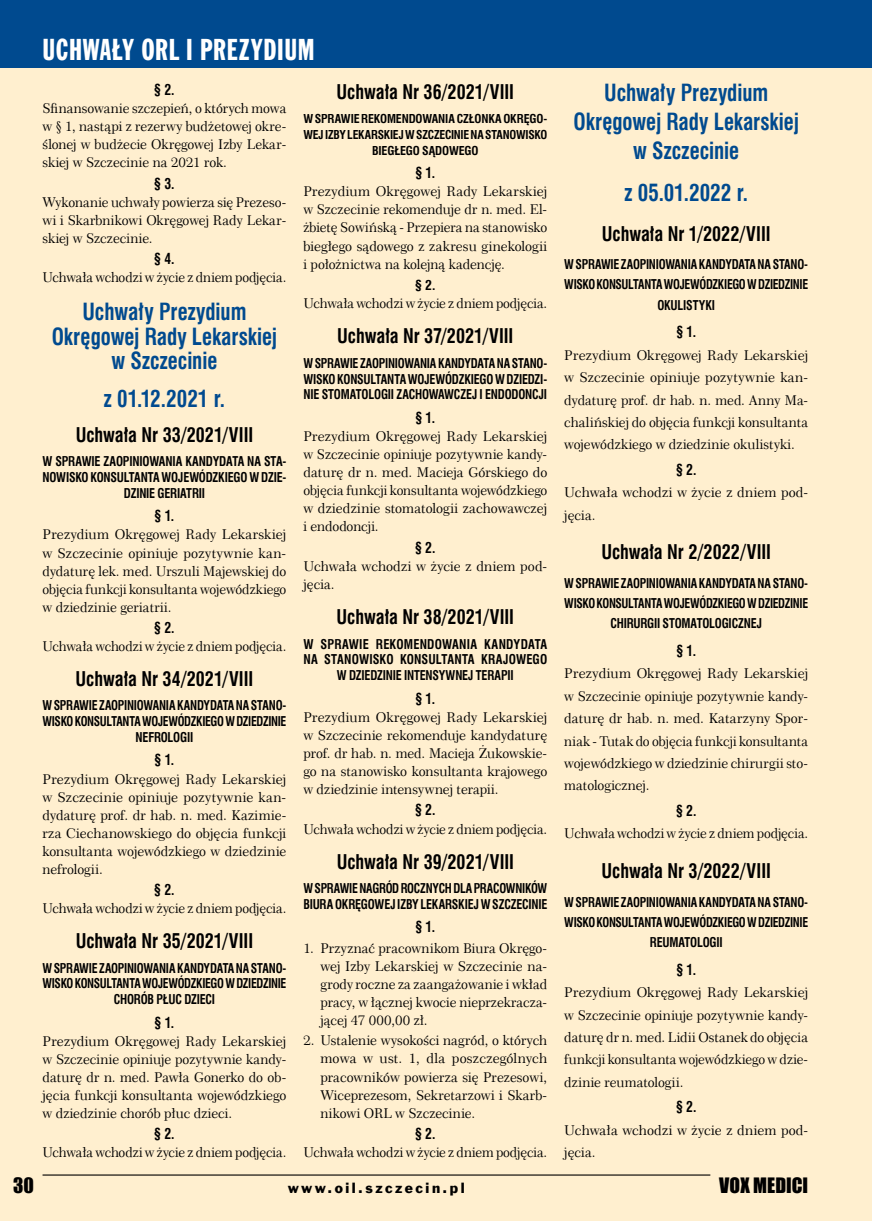
<style>
.page{position:relative;width:872px;height:1221px;background:#fff}
.page>*{position:absolute;margin:0;border:0;box-sizing:border-box;transform-origin:0 0}
.t1{font:30px "Frank Goth X Cn EU";letter-spacing:.02em;color:#fff}
.t2{font:700 23.1px/24.8px "Swis 721 Cn EU";color:#004a8f;text-align:center;scale:.91 1}
.t3{font:700 19.8px "Swis 721 Cn EU";color:#000;scale:.91 1}
.t4{font:19.5px "Impact";color:#000}
.t5{font:700 14.85px "Swis 721 Cn EU";color:#000;scale:.91 1}
.t6{font:13.5px/18.1px "Century 751 No 2 EU";color:#000;text-align:justify}
.t7{font:13.5px "Frank Goth EU";letter-spacing:.185em;color:#000}
.t8{font:700 13.5px "Swis 721 Cn EU";color:#000}
.t9{font:700 13.2px/20.1px "Swis 721 Cn EU";letter-spacing:-.02em;color:#000;text-align:center;scale:.9 1}
.t10{font:700 13.2px/15.9px "Swis 721 Cn EU";letter-spacing:.01em;color:#000;text-align:center;scale:.94 1}
.t11{font:700 13.2px/15.8px "Swis 721 Cn EU";letter-spacing:-.02em;color:#000;text-align:center;scale:.92 1}
.t12{font:700 13.2px/15.9px "Swis 721 Cn EU";letter-spacing:-.02em;color:#000;scale:.89 1}
.t13{font:700 12px/15.9px "Swis 721 Cn EU";letter-spacing:-.015em;color:#000;text-align:center}
</style>
<div class="page">
<div style="left:0;top:0;width:872px;height:1220px;background:#ffefcf"></div>
<div style="left:0;top:0;width:872px;height:68px;background:#004a8f"></div>
<hr style="left:43px;top:1174px;width:667px;height:1px;background:#000">
<h1 class="t1" style="left:43px;top:31px;width:273px">UCHWAŁY ORL I PREZYDIUM</h1>
<p class="t5" style="left:154px;top:81px;width:24px">§ 2.</p>
<p class="t6" style="left:43px;top:100px;width:245px">Sfinansowanie szczepień, o których mowa w § 1, nastąpi z rezerwy budżetowej okre&shy;ślonej w budżecie Okręgowej Izby Lekar&shy;skiej w Szczecinie na 2021 rok.</p>
<p class="t5" style="left:154px;top:174px;width:24px">§ 3.</p>
<p class="t6" style="left:43px;top:193px;width:245px">Wykonanie uchwały powierza się Prezeso&shy;wi i Skarbnikowi Okręgowej Rady Lekar&shy;skiej w Szczecinie.</p>
<p class="t5" style="left:154px;top:250px;width:24px">§ 4.</p>
<p class="t6" style="left:43px;top:268px;width:245px">Uchwała wchodzi w życie z dniem podjęcia.</p>
<h2 class="t2" style="left:52px;top:300px;width:249px">Uchwały Prezydium<br>Okręgowej Rady Lekarskiej w Szczecinie</h2>
<h2 class="t2" style="left:104px;top:387px;width:135px">z 01.12.2021 r.</h2>
<h3 class="t3" style="left:76px;top:423px;width:197px">Uchwała Nr 33/2021/VIII</h3>
<p class="t11" style="left:43px;top:454px;width:266px">W SPRAWIE ZAOPINIOWANIA KANDYDATA NA STA-<br>NOWISKO KONSULTANTA WOJEWÓDZKIEGO W DZIE-<br>DZINIE GERIATRII</p>
<p class="t5" style="left:155px;top:507px;width:23px">§ 1.</p>
<p class="t6" style="left:43px;top:526px;width:245px">Prezydium Okręgowej Rady Lekarskiej w Szczecinie opiniuje pozytywnie kan&shy;dydaturę lek. med. Urszuli Majewskiej do objęcia funkcji konsultanta wojewódzkiego w dziedzinie geriatrii.</p>
<p class="t5" style="left:154px;top:618px;width:24px">§ 2.</p>
<p class="t6" style="left:43px;top:637px;width:245px">Uchwała wchodzi w życie z dniem podjęcia.</p>
<h3 class="t3" style="left:76px;top:667px;width:197px">Uchwała Nr 34/2021/VIII</h3>
<p class="t9" style="left:43px;top:698px;width:272px;line-height:15.8px">W SPRAWIE ZAOPINIOWANIA KANDYDATA NA STANO-<br>WISKO KONSULTANTA WOJEWÓDZKIEGO W DZIEDZINIE<br>NEFROLOGII</p>
<p class="t5" style="left:155px;top:751px;width:23px">§ 1.</p>
<p class="t6" style="left:43px;top:770px;width:245px">Prezydium Okręgowej Rady Lekarskiej w Szczecinie opiniuje pozytywnie kan&shy;dydaturę prof. dr hab. n. med. Kazimie&shy;rza Ciechanowskiego do objęcia funkcji konsultanta wojewódzkiego w dziedzinie nefrologii.</p>
<p class="t5" style="left:154px;top:880px;width:24px">§ 2.</p>
<p class="t6" style="left:43px;top:899px;width:245px">Uchwała wchodzi w życie z dniem podjęcia.</p>
<h3 class="t3" style="left:76px;top:929px;width:196px">Uchwała Nr 35/2021/VIII</h3>
<p class="t9" style="left:43px;top:960px;width:272px;line-height:15.8px">W SPRAWIE ZAOPINIOWANIA KANDYDATA NA STANO-<br>WISKO KONSULTANTA WOJEWÓDZKIEGO W DZIEDZINIE<br>CHORÓB PŁUC DZIECI</p>
<p class="t5" style="left:155px;top:1013px;width:23px">§ 1.</p>
<p class="t6" style="left:43px;top:1032px;width:245px">Prezydium Okręgowej Rady Lekarskiej w Szczecinie opiniuje pozytywnie kandy&shy;daturę dr n. med. Pawła Gonerko do ob&shy;jęcia funkcji konsultanta wojewódzkiego w dziedzinie chorób płuc dzieci.</p>
<p class="t5" style="left:154px;top:1124px;width:24px">§ 2.</p>
<p class="t6" style="left:43px;top:1143px;width:245px">Uchwała wchodzi w życie z dniem podjęcia.</p>
<h3 class="t3" style="left:336px;top:80px;width:196px">Uchwała Nr 36/2021/VIII</h3>
<p class="t13" style="left:303px;top:111px;width:245px">W SPRAWIE REKOMENDOWANIA CZŁONKA OKRĘGO-<br>WEJ IZBY LEKARSKIEJ W SZCZECINIE NA STANOWISKO<br>BIEGŁEGO SĄDOWEGO</p>
<p class="t5" style="left:415px;top:164px;width:23px">§ 1.</p>
<p class="t6" style="left:303px;top:183px;width:245px">Prezydium Okręgowej Rady Lekarskiej w Szczecinie rekomenduje dr n. med. El&shy;żbietę Sowińską - Przepiera na stanowisko biegłego sądowego z zakresu ginekologii i położnictwa na kolejną kadencję.</p>
<p class="t8" style="left:415px;top:277px;width:22px">§ 2.</p>
<p class="t6" style="left:303px;top:294px;width:245px">Uchwała wchodzi w życie z dniem podjęcia.</p>
<h3 class="t3" style="left:337px;top:324px;width:195px">Uchwała Nr 37/2021/VIII</h3>
<p class="t9" style="left:303px;top:355px;width:272px;line-height:15.9px;text-align:justify">W SPRAWIE ZAOPINIOWANIA KANDYDATA NA STANO-WISKO KONSULTANTA WOJEWÓDZKIEGO W DZIEDZI-NIE STOMATOLOGII ZACHOWAWCZEJ I ENDODONCJI</p>
<p class="t5" style="left:415px;top:408px;width:23px">§ 1.</p>
<p class="t6" style="left:303px;top:427px;width:245px">Prezydium Okręgowej Rady Lekarskiej w Szczecinie opiniuje pozytywnie kandy&shy;daturę dr n. med. Macieja Górskiego do objęcia funkcji konsultanta wojewódzkiego w dziedzinie stomatologii zachowawczej i endodoncji.</p>
<p class="t5" style="left:415px;top:538px;width:24px">§ 2.</p>
<p class="t6" style="left:303px;top:557px;width:245px">Uchwała wchodzi w życie z dniem pod&shy;jęcia.</p>
<h3 class="t3" style="left:336px;top:605px;width:197px">Uchwała Nr 38/2021/VIII</h3>
<p class="t10" style="left:303px;top:636px;width:261px">W SPRAWIE REKOMENDOWANIA KANDYDATA<br>NA STANOWISKO KONSULTANTA KRAJOWEGO<br>W DZIEDZINIE INTENSYWNEJ TERAPII</p>
<p class="t5" style="left:415px;top:689px;width:23px">§ 1.</p>
<p class="t6" style="left:303px;top:708px;width:245px">Prezydium Okręgowej Rady Lekarskiej w Szczecinie rekomenduje kandydaturę prof. dr hab. n. med. Macieja Żukowskie&shy;go na stanowisko konsultanta krajowego w dziedzinie intensywnej terapii.</p>
<p class="t5" style="left:415px;top:801px;width:24px">§ 2.</p>
<p class="t6" style="left:303px;top:820px;width:245px">Uchwała wchodzi w życie z dniem podjęcia.</p>
<h3 class="t3" style="left:337px;top:849px;width:196px">Uchwała Nr 39/2021/VIII</h3>
<p class="t12" style="left:303px;top:881px;width:275px">W SPRAWIE NAGRÓD ROCZNYCH DLA PRACOWNIKÓW<br>BIURA OKRĘGOWEJ IZBY LEKARSKIEJ W SZCZECINIE</p>
<p class="t5" style="left:415px;top:918px;width:23px">§ 1.</p>
<p class="t6" style="left:320px;top:939px;width:228px;text-indent:-17px">1. Przyznać pracownikom Biura Okręgo&shy;wej Izby Lekarskiej w Szczecinie na&shy;grody roczne za zaangażowanie i wkład pracy, w łącznej kwocie nieprzekracza&shy;jącej 47 000,00 zł.</p>
<p class="t6" style="left:320px;top:1031px;width:228px;text-indent:-17px">2. Ustalenie wysokości nagród, o których mowa w ust. 1, dla poszczególnych pracowników powierza się Prezesowi, Wiceprezesom, Sekretarzowi i Skarb&shy;nikowi ORL w Szczecinie.</p>
<p class="t5" style="left:415px;top:1124px;width:24px">§ 2.</p>
<p class="t6" style="left:303px;top:1143px;width:245px">Uchwała wchodzi w życie z dniem podjęcia.</p>
<h2 class="t2" style="left:573px;top:79px;width:249px;line-height:29.1px">Uchwały Prezydium<br>Okręgowej Rady Lekarskiej w Szczecinie</h2>
<h2 class="t2" style="left:624px;top:181px;width:137px">z 05.01.2022 r.</h2>
<h3 class="t3" style="left:602px;top:221px;width:187px">Uchwała Nr 1/2022/VIII</h3>
<p class="t9" style="left:564px;top:255px;width:272px">W SPRAWIE ZAOPINIOWANIA KANDYDATA NA STANO-<br>WISKO KONSULTANTA WOJEWÓDZKIEGO W DZIEDZINIE<br>OKULISTYKI</p>
<p class="t5" style="left:676px;top:323px;width:23px">§ 1.</p>
<p class="t6" style="left:564px;top:344px;width:245px;line-height:22.4px">Prezydium Okręgowej Rady Lekarskiej w Szczecinie opiniuje pozytywnie kan&shy;dydaturę prof. dr hab. n. med. Anny Ma&shy;chalińskiej do objęcia funkcji konsultanta wojewódzkiego w dziedzinie okulistyki.</p>
<p class="t5" style="left:676px;top:460px;width:24px">§ 2.</p>
<p class="t6" style="left:564px;top:481px;width:245px;line-height:22.4px">Uchwała wchodzi w życie z dniem pod&shy;jęcia.</p>
<h3 class="t3" style="left:601px;top:540px;width:188px">Uchwała Nr 2/2022/VIII</h3>
<p class="t9" style="left:564px;top:573px;width:272px">W SPRAWIE ZAOPINIOWANIA KANDYDATA NA STANO-<br>WISKO KONSULTANTA WOJEWÓDZKIEGO W DZIEDZINIE<br>CHIRURGII STOMATOLOGICZNEJ</p>
<p class="t5" style="left:676px;top:641px;width:23px">§ 1.</p>
<p class="t6" style="left:564px;top:662px;width:245px;line-height:22.4px">Prezydium Okręgowej Rady Lekarskiej w Szczecinie opiniuje pozytywnie kandy&shy;daturę dr hab. n. med. Katarzyny Spor&shy;niak - Tutak do objęcia funkcji konsultanta wojewódzkiego w dziedzinie chirurgii sto&shy;matologicznej.</p>
<p class="t5" style="left:676px;top:801px;width:24px">§ 2.</p>
<p class="t6" style="left:564px;top:824px;width:245px">Uchwała wchodzi w życie z dniem podjęcia.</p>
<h3 class="t3" style="left:601px;top:858px;width:188px">Uchwała Nr 3/2022/VIII</h3>
<p class="t9" style="left:564px;top:892px;width:272px">W SPRAWIE ZAOPINIOWANIA KANDYDATA NA STANO-<br>WISKO KONSULTANTA WOJEWÓDZKIEGO W DZIEDZINIE<br>REUMATOLOGII</p>
<p class="t5" style="left:676px;top:960px;width:23px">§ 1.</p>
<p class="t6" style="left:564px;top:981px;width:245px;line-height:22.4px">Prezydium Okręgowej Rady Lekarskiej w Szczecinie opiniuje pozytywnie kandy&shy;daturę dr n. med. Lidii Ostanek do objęcia funkcji konsultanta wojewódzkiego w dzie&shy;dzinie reumatologii.</p>
<p class="t5" style="left:676px;top:1097px;width:24px">§ 2.</p>
<p class="t6" style="left:564px;top:1118px;width:245px;line-height:22.4px">Uchwała wchodzi w życie z dniem pod&shy;jęcia.</p>
<h3 class="t4" style="left:13px;top:1169px;width:22px">30</h3>
<p class="t7" style="left:288px;top:1179px;width:178px">www.oil.szczecin.pl</p>
<h3 class="t4" style="left:719px;top:1169px;width:90px">VOX MEDICI</h3>
</div>
